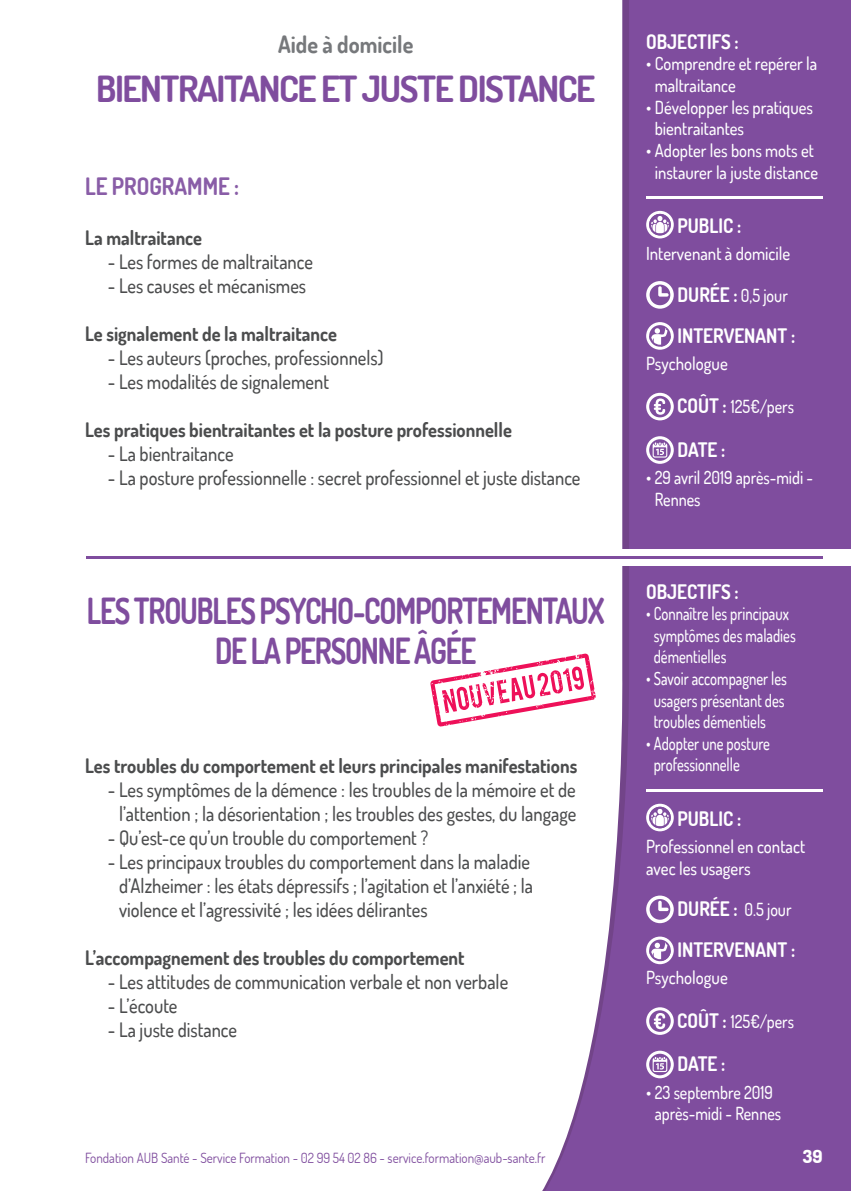
<style>
.page{position:relative;width:851px;height:1191px;background:#fff}
.page>*{position:absolute;margin:0;border:0;box-sizing:border-box;transform-origin:0 0}
.t1{font:700 36px/40px "Dosis";letter-spacing:-.04em;color:#7f4d9e;text-align:center;scale:.83 1}
.t2{font:700 36px "Dosis";letter-spacing:-.04em;color:#7f4d9e}
.t3{font:700 24px "Dosis";color:#76787b;scale:.92 1}
.t4{font:700 24px "Dosis";color:#895da7;scale:.92 1}
.t5{font:500 20px/24px "Dosis";color:#4b4c4d;text-align:center;scale:.92 1}
.t6{font:700 20px "Dosis";color:#4b4c4d;scale:.92 1}
.t7{font:700 20px "Dosis";color:#fff;scale:.93 1}
.t8{font:500 18px/21.6px "Dosis";color:#fff;scale:.92 1}
.t9{font:500 18px/21.6px "Dosis";color:#fff;scale:.81 1}
.t10{font:500 18px/21.6px "Dosis";color:#fff;scale:.93 1}
.t11{font:500 18px "Dosis";color:#fff;scale:.89 1}
.t12{font:800 18px "Dosis";color:#fff}
.t13{font:14px "Dosis";color:#7f4d9e;scale:.94 1}
.s1{font-weight:700;font-size:20px}
</style>
<div class="page">
<div style="left:629px;top:0;width:221px;height:1191px;background:#7f4d9e"></div>
<svg style="left:542px;top:0;width:87px;height:1191px"></svg>
<hr style="left:646px;top:197px;width:176px;height:2px;background:#fff">
<hr style="left:646px;top:789px;width:176px;height:2px;background:#fff">
<svg style="left:646px;top:211px;width:27px;height:27px"></svg>
<svg style="left:646px;top:281px;width:27px;height:28px"></svg>
<svg style="left:646px;top:322px;width:27px;height:28px"></svg>
<svg style="left:646px;top:393px;width:27px;height:27px"></svg>
<svg style="left:646px;top:436px;width:27px;height:28px"></svg>
<svg style="left:646px;top:804px;width:27px;height:27px"></svg>
<svg style="left:646px;top:895px;width:27px;height:28px"></svg>
<svg style="left:646px;top:936px;width:27px;height:28px"></svg>
<svg style="left:646px;top:1007px;width:27px;height:28px"></svg>
<svg style="left:646px;top:1050px;width:27px;height:28px"></svg>
<div style="left:0;top:549px;width:850px;height:16px;background:#fff"></div>
<hr style="left:86px;top:556px;width:736px;height:2px;background:#7f4d9e">
<svg style="left:430px;top:653px;width:165px;height:73px"></svg>
<p class="t3" style="left:278px;top:29px;width:148px">Aide à domicile</p>
<h1 class="t2" style="left:96px;top:66px;width:500px">BIENTRAITANCE ET JUSTE DISTANCE</h1>
<p class="t4" style="left:85px;top:170px;width:169px">LE PROGRAMME :</p>
<p class="t6" style="left:85px;top:225px;width:129px">La maltraitance</p>
<p class="t5" style="left:108px;top:249px;width:224px">- Les formes de maltraitance</p>
<p class="t5" style="left:108px;top:273px;width:217px">- Les causes et mécanismes</p>
<p class="t6" style="left:85px;top:321px;width:275px">Le signalement de la maltraitance</p>
<p class="t5" style="left:108px;top:345px;width:301px">- Les auteurs (proches, professionnels)</p>
<p class="t5" style="left:108px;top:369px;width:242px">- Les modalités de signalement</p>
<p class="t6" style="left:85px;top:417px;width:465px">Les pratiques bientraitantes et la posture professionnelle</p>
<p class="t5" style="left:108px;top:441px;width:138px">- La bientraitance</p>
<p class="t5" style="left:108px;top:465px;width:515px">- La posture professionnelle : secret professionnel et juste distance</p>
<h1 class="t1" style="left:87px;top:590px;width:625px">LES TROUBLES PSYCHO-COMPORTEMENTAUX<br>DE LA PERSONNE ÂGÉE</h1>
<p class="t6" style="left:85px;top:753px;width:536px">Les troubles du comportement et leurs principales manifestations</p>
<p class="t5" style="left:108px;top:777px;width:511px">- Les symptômes de la démence : les troubles de la mémoire et de l’attention ; la désorientation ; les troubles des gestes, du langage</p>
<p class="t5" style="left:108px;top:825px;width:350px">- Qu’est-ce qu’un trouble du comportement ?</p>
<p class="t5" style="left:119px;top:849px;width:451px;text-align:left;text-indent:-11px">- Les principaux troubles du comportement dans la maladie d’Alzheimer : les états dépressifs ; l’agitation et l’anxiété ; la violence et l’agressivité ; les idées délirantes</p>
<p class="t6" style="left:85px;top:945px;width:414px">L’accompagnement des troubles du comportement</p>
<p class="t5" style="left:108px;top:969px;width:436px">- Les attitudes de communication verbale et non verbale</p>
<p class="t5" style="left:108px;top:993px;width:77px">- L’écoute</p>
<p class="t5" style="left:108px;top:1017px;width:142px">- La juste distance</p>
<p class="t13" style="left:85px;top:1148px;width:491px">Fondation AUB Santé - Service Formation - 02 99 54 02 86 - service.formation@aub-sante.fr</p>
<p class="t7" style="left:646px;top:29px;width:101px">OBJECTIFS :</p>
<p class="t8" style="left:654px;top:53px;width:178px;text-indent:-9px">• Comprendre et repérer la maltraitance</p>
<p class="t8" style="left:654px;top:96px;width:173px;text-indent:-9px">• Développer les pratiques bientraitantes</p>
<p class="t8" style="left:646px;top:139px;width:188px;text-align:center">• Adopter les bons mots et instaurer la juste distance</p>
<p class="t7" style="left:677px;top:212px;width:70px">PUBLIC :</p>
<p class="t10" style="left:646px;top:242px;width:156px">Intervenant à domicile</p>
<p class="t11" style="left:677px;top:283px;width:125px"><span class="s1">DURÉE :</span> 0,5 jour</p>
<p class="t7" style="left:677px;top:322px;width:128px">INTERVENANT :</p>
<p class="t10" style="left:646px;top:352px;width:89px">Psychologue</p>
<p class="t11" style="left:677px;top:395px;width:133px"><span class="s1">COÛT :</span> 125€/pers</p>
<p class="t7" style="left:677px;top:436px;width:53px">DATE :</p>
<p class="t8" style="left:654px;top:466px;width:174px;text-indent:-9px">• 29 avril 2019 après-midi -<br>Rennes</p>
<p class="t7" style="left:646px;top:578px;width:101px">OBJECTIFS :</p>
<p class="t9" style="left:653px;top:602px;width:177px;text-indent:-8px">• Connaître les principaux symptômes des maladies démentielles</p>
<p class="t9" style="left:653px;top:667px;width:166px;text-indent:-8px">• Savoir accompagner les usagers présentant des troubles démentiels</p>
<p class="t9" style="left:653px;top:732px;width:145px;text-indent:-8px">• Adopter une posture professionnelle</p>
<p class="t7" style="left:677px;top:805px;width:70px">PUBLIC :</p>
<p class="t10" style="left:646px;top:835px;width:172px">Professionnel en contact avec les usagers</p>
<p class="t11" style="left:677px;top:897px;width:130px"><span class="s1">DURÉE :</span> 0.5 jour</p>
<p class="t7" style="left:677px;top:937px;width:128px">INTERVENANT :</p>
<p class="t10" style="left:646px;top:966px;width:89px">Psychologue</p>
<p class="t11" style="left:677px;top:1009px;width:133px"><span class="s1">COÛT :</span> 125€/pers</p>
<p class="t7" style="left:677px;top:1051px;width:53px">DATE :</p>
<p class="t8" style="left:646px;top:1080px;width:148px;text-align:center">• 23 septembre 2019 après-midi - Rennes</p>
<p class="t12" style="left:802px;top:1144px;width:21px">39</p>
</div>
